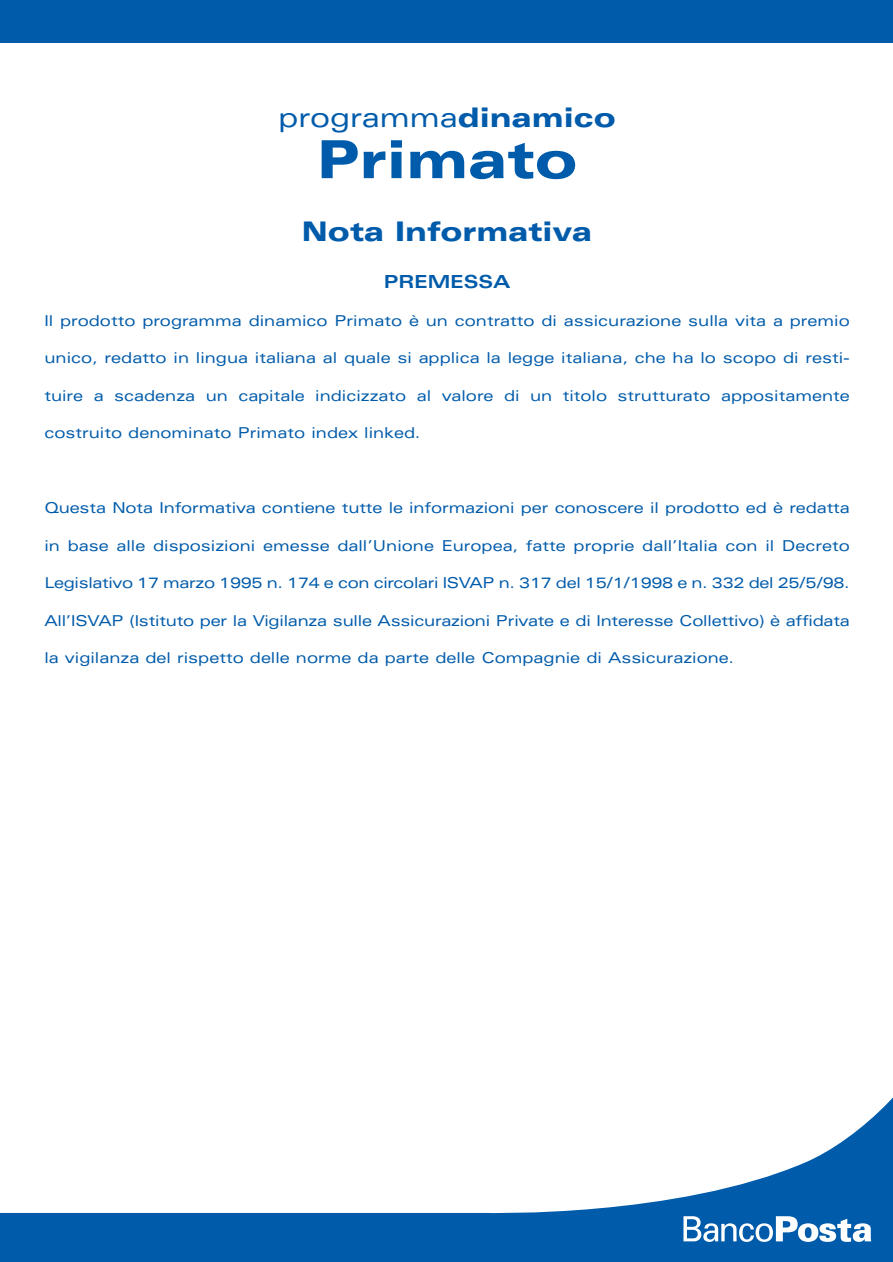
<style>
.page{position:relative;width:893px;height:1262px;background:#fff}
.page>*{position:absolute;margin:0;border:0;box-sizing:border-box;transform-origin:0 0}
.t1{font:900 expanded 52.5px "Univers";color:#005baa}
.t2{font:expanded 27px "Univers";color:#005baa}
.t3{font:900 expanded 27px "Univers";color:#005baa}
.t4{font:700 expanded 18px "Univers";color:#005baa}
.t5{font:expanded 15px "Univers";color:#005baa}
.t6{font:expanded 15px "Univers";letter-spacing:-.02em;color:#005baa}
.s1{font-weight:900}
</style>
<div class="page">
<div style="left:0;top:0;width:892px;height:43px;background:#005baa"></div>
<svg style="left:0;top:1098px;width:892px;height:163px"></svg>
<svg style="left:683px;top:1216px;width:188px;height:25px"></svg>
<h2 class="t2" style="left:278px;top:108px;width:339px">programma<span class="s1">dinamico</span></h2>
<h1 class="t1" style="left:317px;top:140px;width:262px">Primato</h1>
<h2 class="t3" style="left:302px;top:221px;width:292px">Nota Informativa</h2>
<p class="t4" style="left:384px;top:275px;width:128px">PREMESSA</p>
<p class="t5" style="left:44px;top:315px;width:806px">Il prodotto programma dinamico Primato è un contratto di assicurazione sulla vita a premio</p>
<p class="t5" style="left:44px;top:352px;width:806px">unico, redatto in lingua italiana al quale si applica la legge italiana, che ha lo scopo di resti-</p>
<p class="t5" style="left:44px;top:390px;width:806px">tuire a scadenza un capitale indicizzato al valore di un titolo strutturato appositamente</p>
<p class="t5" style="left:44px;top:427px;width:377px">costruito denominato Primato index linked.</p>
<p class="t5" style="left:44px;top:502px;width:806px">Questa Nota Informativa contiene tutte le informazioni per conoscere il prodotto ed è redatta</p>
<p class="t5" style="left:44px;top:540px;width:806px">in base alle disposizioni emesse dall’Unione Europea, fatte proprie dall’Italia con il Decreto</p>
<p class="t6" style="left:44px;top:577px;width:806px">Legislativo 17 marzo 1995 n. 174 e con circolari ISVAP n. 317 del 15/1/1998 e n. 332 del 25/5/98.</p>
<p class="t5" style="left:44px;top:615px;width:806px">All’ISVAP (Istituto per la Vigilanza sulle Assicurazioni Private e di Interesse Collettivo) è affidata</p>
<p class="t5" style="left:44px;top:652px;width:691px">la vigilanza del rispetto delle norme da parte delle Compagnie di Assicurazione.</p>
</div>
